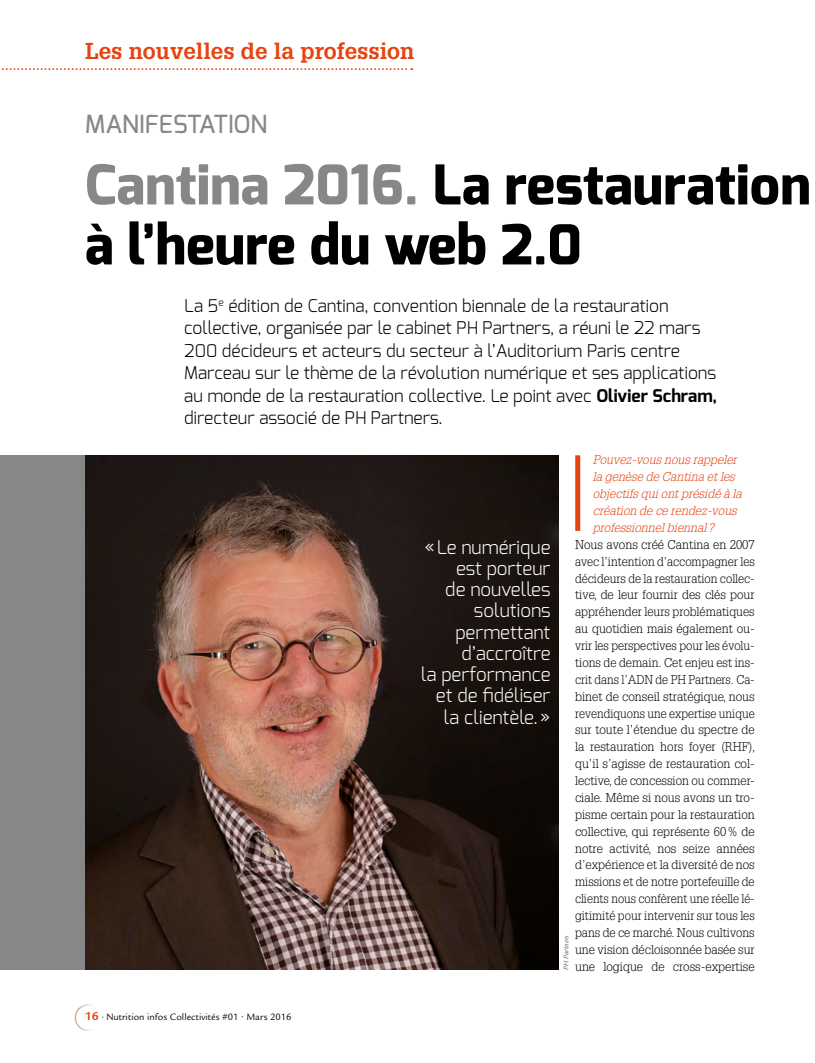
<style>
.page{position:relative;width:815px;height:1063px;background:#fff}
.page>*{position:absolute;margin:0;border:0;box-sizing:border-box;transform-origin:0 0}
.t1{font:800 55px "Exo";color:#000}
.t2{font:800 54.75px "Exo";letter-spacing:.005em;color:#000}
.t3{font:500 25px "Exo";color:#878787}
.t4{font:700 22.5px "Glypha LT Std";color:#e74310}
.t5{font:300 18.75px/21.2px "Exo";color:#fff;text-align:right}
.t6{font:300 17.5px/22.5px "Exo";color:#000}
.t7{font:300 12.5px/16.9px "Glypha LT Std";color:#000;text-align:justify}
.t8{font:italic 300 12.5px/16.9px "Glypha LT Std";color:#e74310}
.t9{font:10px "Legacy Sans Std";color:#000}
.t10{font:italic 7.5px "Legacy Sans Std";color:#646363}
.s1{color:#878787}
.s2{font-weight:700}
.s3{font-weight:700;font-size:12.5px;color:#e74310}
.s4{font-size:8.75px}
</style>
<div class="page">
<svg style="left:2px;top:68px;width:410px;height:2px"></svg>
<img style="left:74px;top:1005px;width:19px;height:25px">
<div style="left:575px;top:455px;width:5px;height:76px;background:#e74310"></div>
<div style="left:0;top:455px;width:98px;height:515px;background:#878787"></div>
<img style="left:85px;top:455px;width:474px;height:515px">
<h3 class="t4" style="left:85px;top:37px;width:331px">Les nouvelles de la profession</h3>
<h3 class="t3" style="left:85px;top:108px;width:184px">MANIFESTATION</h3>
<h2 class="t2" style="left:85px;top:150px;width:727px"><span class="s1">Cantina 2016.</span> La restauration</h2>
<h1 class="t1" style="left:85px;top:209px;width:498px">à l’heure du web 2.0</h1>
<p class="t6" style="left:184px;top:294px;width:534px">La 5<sup>e</sup> édition de Cantina, convention biennale de la restauration collective, organisée par le cabinet PH Partners, a réuni le 22 mars 200 décideurs et acteurs du secteur à l’Auditorium Paris centre Marceau sur le thème de la révolution numérique et ses applications au monde de la restauration collective. Le point avec <span class="s2">Olivier Schram, </span>directeur associé de PH Partners.</p>
<p class="t9" style="left:85px;top:1011px;width:208px"><span class="s3">16</span> <span class="s4">•</span> Nutrition infos Collectivités #01 • Mars 2016</p>
<h3 class="t5" style="left:421px;top:536px;width:131px">«Le numérique est porteur<br>de nouvelles solutions permettant d’accroître<br>la performance et de fidéliser la clientèle.»</h3>
<p class="t8" style="left:593px;top:452px;width:150px">Pouvez-vous nous rappeler la genèse de Cantina et les objectifs qui ont présidé à la création de ce rendez-vous professionnel biennal?</p>
<p class="t7" style="left:575px;top:536px;width:182px">Nous avons créé Cantina en 2007 avec l’intention d’accompagner les décideurs de la restauration collec&shy;tive, de leur fournir des clés pour appréhender leurs problématiques au quotidien mais également ou&shy;vrir les perspectives pour les évolu&shy;tions de demain. Cet enjeu est ins&shy;crit dans l’ADN de PH Partners. Ca&shy;binet de conseil stratégique, nous revendiquons une expertise unique sur toute l’étendue du spectre de la restauration hors foyer (RHF), qu’il s’agisse de restauration col&shy;lective, de concession ou commer&shy;ciale. Même si nous avons un tro&shy;pisme certain pour la restauration collective, qui représente 60% de notre activité, nos seize années d’expérience et la diversité de nos missions et de notre portefeuille de clients nous confèrent une réelle lé&shy;gitimité pour intervenir sur tous les pans de ce marché. Nous cultivons une vision décloisonnée basée sur une logique de cross-expertise</p>
<p class="t10" style="left:562px;top:970px;width:36px;rotate:-90deg">PH Partners</p>
</div>
